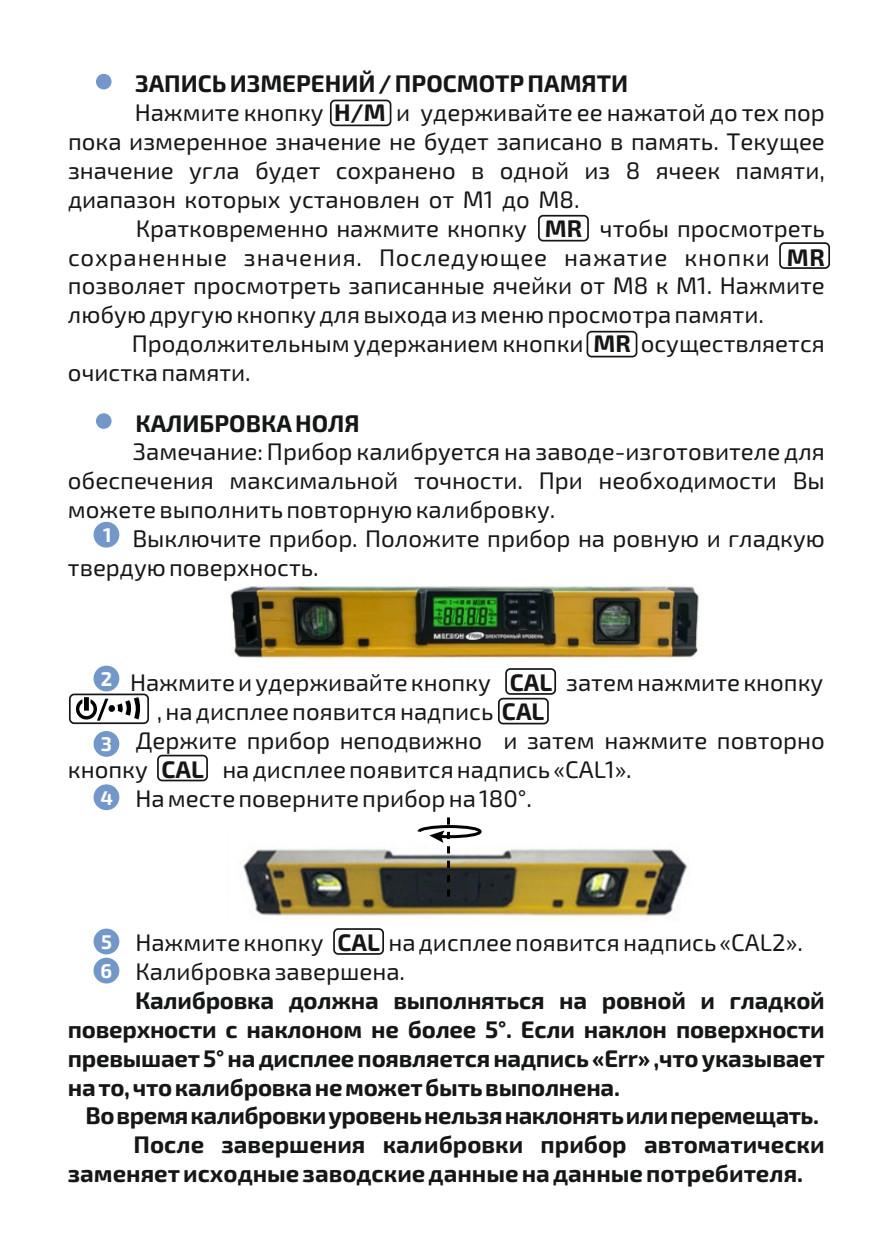
<style>
.page{position:relative;width:893px;height:1259px;background:#fff}
.page>*{position:absolute;margin:0;border:0;box-sizing:border-box;transform-origin:0 0}
.t1{font:24px/28.8px "Exo 2.0";color:#151616}
.t2{font:700 24px/28.8px "Exo 2.0";color:#151616;text-align:justify}
.t3{font:700 24px "Exo 2.0";letter-spacing:-.02em;color:#151616}
.t4{font:24px "Exo 2.0";letter-spacing:.035em;color:#151616}
.t5{font:700 19.8px/29.1px "Exo 2.0";color:#fff}
.s1{font-weight:700}
</style>
<div class="page">
<div style="left:333px;top:928px;width:51px;height:27px;border:2px solid #151616;border-radius:4px"></div>
<img style="left:243px;top:848px;width:445px;height:71px">
<svg style="left:416px;top:817px;width:67px;height:84px"></svg>
<div style="left:96px;top:74px;width:16px;height:15px;background:#7297c8;border-radius:50%"></div>
<div style="left:94px;top:522px;width:25px;height:25px;background:#7297c8;border-radius:50%"></div>
<div style="left:94px;top:665px;width:25px;height:26px;background:#7297c8;border-radius:50%"></div>
<div style="left:94px;top:731px;width:25px;height:26px;background:#7297c8;border-radius:50%"></div>
<div style="left:94px;top:784px;width:25px;height:26px;background:#7297c8;border-radius:50%"></div>
<div style="left:94px;top:928px;width:25px;height:26px;background:#7297c8;border-radius:50%"></div>
<div style="left:94px;top:957px;width:25px;height:26px;background:#7297c8;border-radius:50%"></div>
<div style="left:157px;top:754px;width:51px;height:27px;border:2px solid #151616;border-radius:4px"></div>
<div style="left:498px;top:698px;width:51px;height:26px;border:2px solid #151616;border-radius:4px"></div>
<div style="left:505px;top:668px;width:51px;height:27px;border:2px solid #151616;border-radius:4px"></div>
<div style="left:69px;top:693px;width:80px;height:31px;border:2px solid #151616;border-radius:4px"></div>
<svg style="left:76px;top:697px;width:65px;height:23px"></svg>
<div style="left:538px;top:215px;width:51px;height:26px;border:2px solid #151616;border-radius:4px"></div>
<div style="left:587px;top:331px;width:50px;height:26px;border:2px solid #151616;border-radius:4px"></div>
<div style="left:779px;top:242px;width:51px;height:27px;border:2px solid #151616;border-radius:4px"></div>
<div style="left:330px;top:100px;width:61px;height:26px;border:2px solid #151616;border-radius:4px"></div>
<img style="left:230px;top:586px;width:469px;height:73px">
<img style="left:433px;top:631px;width:111px;height:9px">
<div style="left:96px;top:413px;width:16px;height:16px;background:#7297c8;border-radius:50%"></div>
<p class="t2" style="left:135px;top:72px;width:495px">ЗАПИСЬ ИЗМЕРЕНИЙ / ПРОСМОТР ПАМЯТИ</p>
<p class="t1" style="left:135px;top:101px;width:692px">Нажмите кнопку <span class="s1">H/M</span> и удерживайте ее нажатой до тех пор</p>
<p class="t1" style="left:68px;top:129px;width:758px">пока измеренное значение не будет записано в память. Текущее</p>
<p class="t1" style="left:68px;top:158px;width:758px">значение угла будет сохранено в одной из 8 ячеек памяти,</p>
<p class="t1" style="left:68px;top:187px;width:513px">диапазон которых установлен от M1 до M8.</p>
<p class="t1" style="left:136px;top:216px;width:691px">Кратковременно нажмите кнопку <span class="s1">MR</span> чтобы просмотреть</p>
<p class="t4" style="left:68px;top:249px;width:758px">сохраненные значения. Последующее нажатие кнопки <span class="s1">MR</span></p>
<p class="t1" style="left:68px;top:274px;width:758px">позволяет просмотреть записанные ячейки от М8 к М1. Нажмите</p>
<p class="t1" style="left:68px;top:303px;width:697px">любую другую кнопку для выхода из меню просмотра памяти.</p>
<p class="t1" style="left:132px;top:332px;width:694px">Продолжительным удержанием кнопки <span class="s1">MR</span> осуществляется</p>
<p class="t1" style="left:68px;top:361px;width:184px">очистка памяти.</p>
<p class="t2" style="left:135px;top:411px;width:226px">КАЛИБРОВКА НОЛЯ</p>
<p class="t1" style="left:68px;top:440px;width:758px;text-align:justify;text-indent:65px">Замечание: Прибор калибруется на заводе-изготовителе для обеспечения максимальной точности. При необходимости Вы можете выполнить повторную калибровку.</p>
<p class="t1" style="left:68px;top:526px;width:758px;text-indent:64px">Выключите прибор. Положите прибор на ровную и гладкую твердую поверхность.</p>
<p class="t5" style="left:103px;top:523px;width:10px">1</p>
<p class="t5" style="left:101px;top:666px;width:13px">2</p>
<p class="t1" style="left:130px;top:671px;width:695px">Нажмите и удерживайте кнопку <span class="s1">CAL</span> затем нажмите кнопку</p>
<p class="t1" style="left:157px;top:700px;width:389px">, на дисплее появится надпись <span class="s1">CAL</span></p>
<p class="t1" style="left:136px;top:728px;width:690px">Держите прибор неподвижно и затем нажмите повторно</p>
<p class="t1" style="left:68px;top:757px;width:565px">кнопку <span class="s1">CAL</span> на дисплее появится надпись «CAL1».</p>
<p class="t1" style="left:135px;top:786px;width:398px">На месте поверните прибор на 180°.</p>
<p class="t5" style="left:101px;top:732px;width:13px">3</p>
<p class="t5" style="left:100px;top:785px;width:14px">4</p>
<p class="t1" style="left:135px;top:931px;width:669px">Нажмите кнопку <span class="s1">CAL</span> на дисплее появится надпись «CAL2».<br>Калибровка завершена.</p>
<p class="t2" style="left:68px;top:988px;width:758px;text-indent:67px">Калибровка должна выполняться на ровной и гладкой поверхности с наклоном не более 5°. Если наклон поверхности превышает5°надисплеепоявляетсянадпись«Err» ,чтоуказывает нато,чтокалибровканеможетбытьвыполнена.</p>
<p class="t3" style="left:86px;top:1107px;width:735px">Вовремякалибровкиуровеньнельзянаклонятьилиперемещать.</p>
<p class="t2" style="left:134px;top:1132px;width:693px">После завершения калибровки прибор автоматически</p>
<p class="t2" style="left:68px;top:1161px;width:737px">заменяет исходные заводские данные на данные потребителя.</p>
<p class="t5" style="left:100px;top:929px;width:13px">5<br>6</p>
</div>
